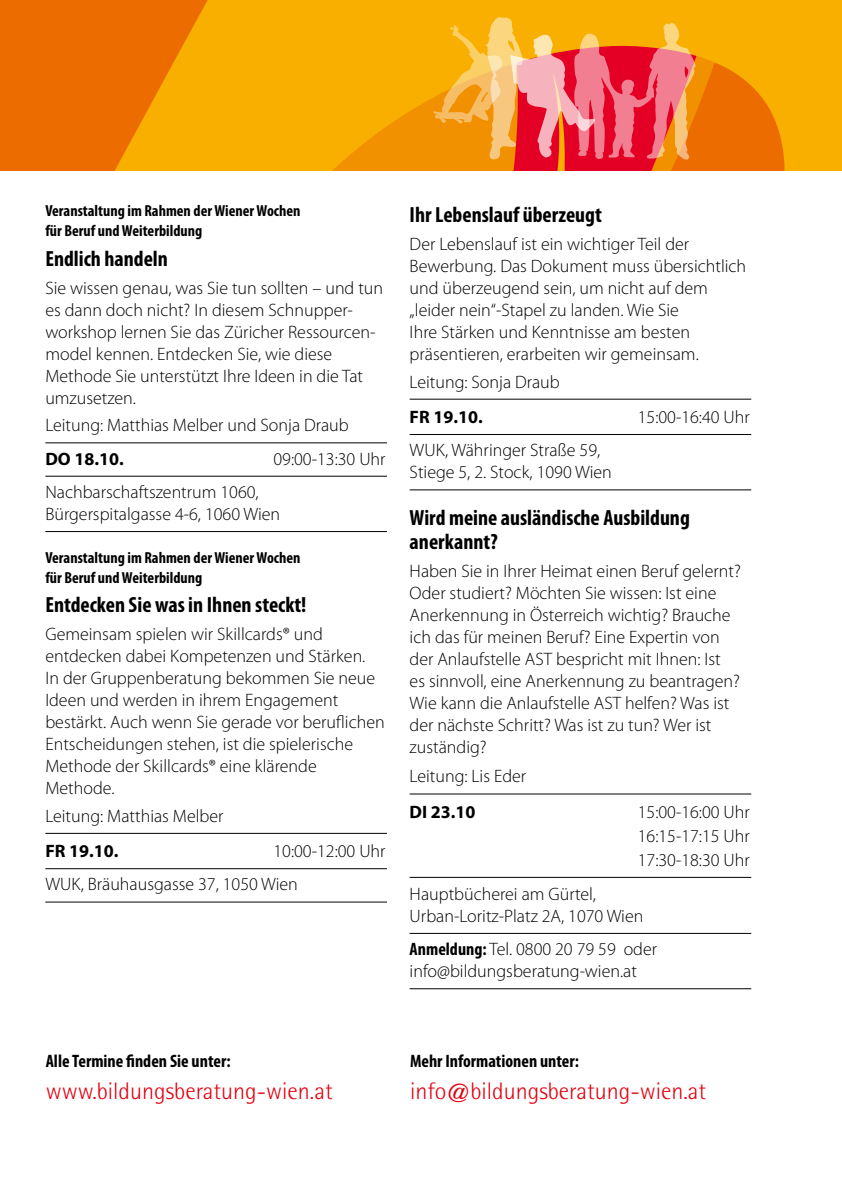
<style>
.page{position:relative;width:842px;height:1191px;background:#fff}
.page>*{position:absolute;margin:0;border:0;box-sizing:border-box;transform-origin:0 0}
.t1{font:300 24px "Rotis Semi Sans";color:#e3000f}
.t2{font:700 condensed 22px/24px "Myriad Pro";color:#000}
.t3{font:300 18px/22px "Myriad Pro";color:#000}
.t4{font:700 condensed 18px "Myriad Pro";color:#000}
.t5{font:700 18px "Myriad Pro";color:#000}
.t6{font:700 condensed 16px/20px "Myriad Pro";color:#000}
.s1{font-weight:700;font-stretch:condensed}
</style>
<div class="page">
<hr style="left:45px;top:442px;width:342px;height:1px;background:#000">
<hr style="left:45px;top:476px;width:342px;height:1px;background:#000">
<hr style="left:45px;top:531px;width:342px;height:1px;background:#000">
<hr style="left:45px;top:833px;width:342px;height:1px;background:#000">
<hr style="left:45px;top:868px;width:342px;height:1px;background:#000">
<hr style="left:45px;top:901px;width:342px;height:1px;background:#000">
<hr style="left:410px;top:399px;width:341px;height:1px;background:#000">
<hr style="left:410px;top:434px;width:341px;height:1px;background:#000">
<hr style="left:410px;top:489px;width:341px;height:1px;background:#000">
<hr style="left:410px;top:793px;width:341px;height:1px;background:#000">
<hr style="left:410px;top:877px;width:341px;height:1px;background:#000">
<hr style="left:410px;top:933px;width:341px;height:1px;background:#000">
<hr style="left:410px;top:988px;width:341px;height:1px;background:#000">
<svg style="left:0;top:0;width:842px;height:170px;background:#f39100"></svg>
<svg style="left:279px;top:17px;width:417px;height:153px;background:#f3902b"></svg>
<p class="t6" style="left:45px;top:201px;width:257px">Veranstaltung im Rahmen der Wiener Wochen für Beruf und Weiterbildung</p>
<p class="t2" style="left:45px;top:247px;width:124px">Endlich handeln</p>
<p class="t3" style="left:45px;top:277px;width:339px">Sie wissen genau, was Sie tun sollten – und tun es dann doch nicht? In diesem Schnupper&shy;workshop lernen Sie das Züricher Ressourcen&shy;model kennen. Entdecken Sie, wie diese Methode Sie unterstützt Ihre Ideen in die Tat umzusetzen.</p>
<p class="t3" style="left:45px;top:414px;width:305px">Leitung: Matthias Melber und Sonja Draub</p>
<p class="t5" style="left:45px;top:448px;width:80px">DO 18.10.</p>
<p class="t3" style="left:273px;top:448px;width:114px">09:00-13:30 Uhr</p>
<p class="t3" style="left:45px;top:481px;width:236px">Nachbarschaftszentrum 1060,<br>Bürgerspitalgasse 4-6, 1060 Wien</p>
<p class="t6" style="left:45px;top:547px;width:257px">Veranstaltung im Rahmen der Wiener Wochen für Beruf und Weiterbildung</p>
<p class="t2" style="left:45px;top:593px;width:263px">Entdecken Sie was in Ihnen steckt!</p>
<p class="t3" style="left:45px;top:623px;width:341px">Gemeinsam spielen wir Skillcards® und entdecken dabei Kompetenzen und Stärken.<br>In der Gruppenberatung bekommen Sie neue Ideen und werden in ihrem Engagement bestärkt. Auch wenn Sie gerade vor beruflichen Entscheidungen stehen, ist die spielerische Methode der Skillcards® eine klärende Methode.</p>
<p class="t3" style="left:45px;top:805px;width:180px">Leitung: Matthias Melber</p>
<p class="t5" style="left:45px;top:841px;width:75px">FR 19.10.</p>
<p class="t3" style="left:45px;top:834px;width:342px;line-height:33.4px;text-indent:228px">10:00-12:00 Uhr<br>WUK, Bräuhausgasse 37, 1050 Wien</p>
<p class="t2" style="left:410px;top:203px;width:194px">Ihr Lebenslauf überzeugt</p>
<p class="t3" style="left:410px;top:233px;width:338px">Der Lebenslauf ist ein wichtiger Teil der Bewerbung. Das Dokument muss übersichtlich und überzeugend sein, um nicht auf dem „leider nein“-Stapel zu landen. Wie Sie<br>Ihre Stärken und Kenntnisse am besten präsentieren, erarbeiten wir gemeinsam.</p>
<p class="t3" style="left:410px;top:371px;width:152px">Leitung: Sonja Draub</p>
<p class="t5" style="left:410px;top:407px;width:75px">FR 19.10.</p>
<p class="t3" style="left:638px;top:406px;width:114px">15:00-16:40 Uhr</p>
<p class="t3" style="left:410px;top:439px;width:204px">WUK, Währinger Straße 59,<br>Stiege 5, 2. Stock, 1090 Wien</p>
<p class="t2" style="left:410px;top:506px;width:282px">Wird meine ausländische Ausbildung anerkannt?</p>
<p class="t3" style="left:410px;top:560px;width:333px">Haben Sie in Ihrer Heimat einen Beruf gelernt?<br>Oder studiert? Möchten Sie wissen: Ist eine Anerkennung in Österreich wichtig? Brauche ich das für meinen Beruf? Eine Expertin von der Anlaufstelle AST bespricht mit Ihnen: Ist<br>es sinnvoll, eine Anerkennung zu beantragen?<br>Wie kann die Anlaufstelle AST helfen? Was ist der nächste Schritt? Was ist zu tun? Wer ist zuständig?</p>
<p class="t3" style="left:410px;top:765px;width:118px">Leitung: Lis Eder</p>
<p class="t5" style="left:410px;top:801px;width:67px">DI 23.10</p>
<p class="t3" style="left:638px;top:800px;width:114px;line-height:24px;text-align:justify">15:00-16:00 Uhr 16:15-17:15 Uhr 17:30-18:30 Uhr</p>
<p class="t3" style="left:410px;top:883px;width:235px">Hauptbücherei am Gürtel,<br>Urban-Loritz-Platz 2A, 1070 Wien</p>
<p class="t3" style="left:410px;top:938px;width:249px"><span class="s1">Anmeldung:</span> Tel. 0800 20 79 59 oder info@bildungsberatung-wien.at</p>
<p class="t4" style="left:46px;top:1051px;width:186px">Alle Termine finden Sie unter:</p>
<h1 class="t1" style="left:46px;top:1077px;width:288px">www.bildungsberatung-wien.at</h1>
<p class="t4" style="left:410px;top:1051px;width:170px">Mehr Informationen unter:</p>
<h1 class="t1" style="left:410px;top:1077px;width:298px">info@bildungsberatung-wien.at</h1>
</div>
